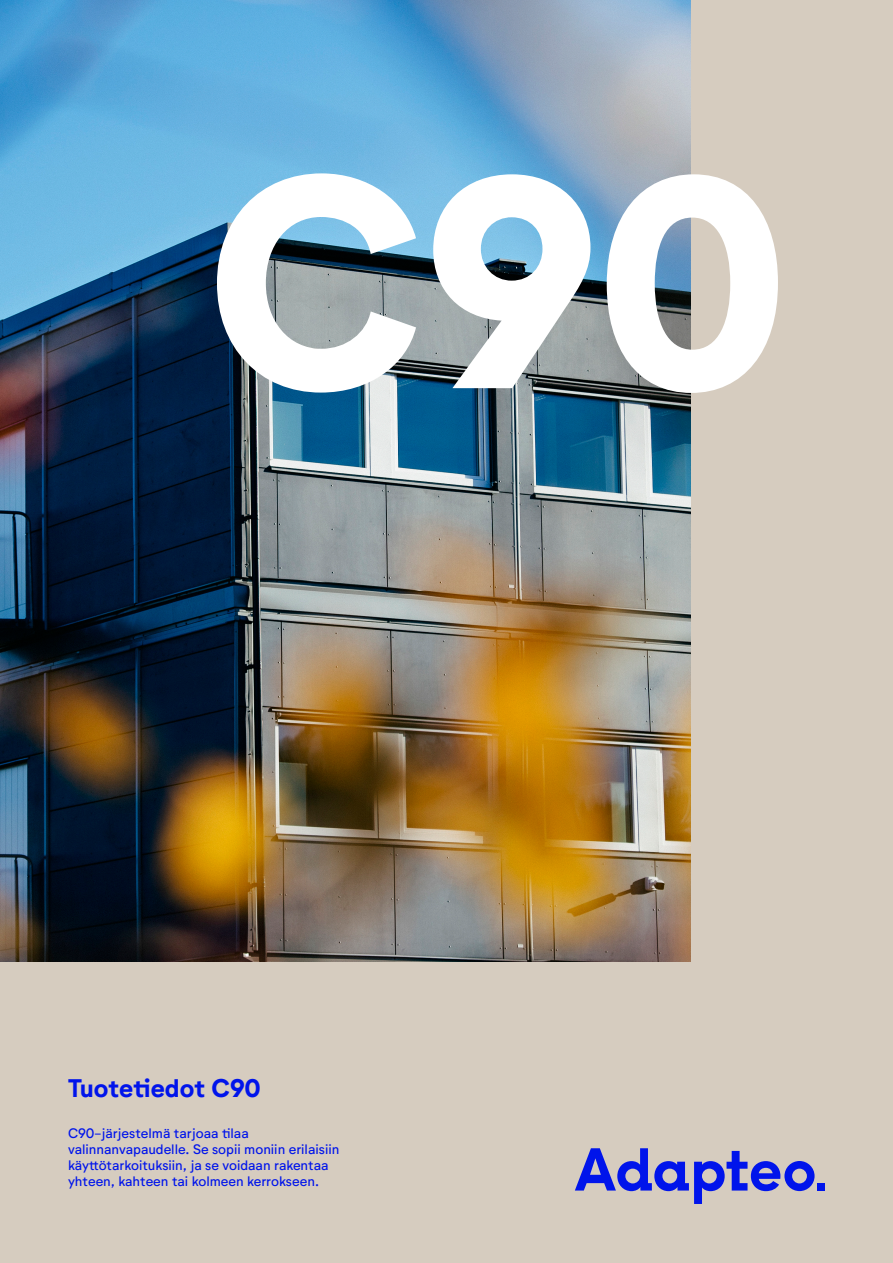
<style>
.page{position:relative;width:893px;height:1263px;background:#d6ccbf}
.page>*{position:absolute;margin:0;border:0;box-sizing:border-box;transform-origin:0 0}
.t1{font:800 296.1px "Neutrif Studio";color:#fff}
.t2{font:700 25.2px "Neutrif Studio";color:#0014eb}
.t3{font:13.5px/16.2px "Neutrif Studio";color:#0014eb}
</style>
<div class="page">
<div style="left:817px;top:1183px;width:8px;height:7px;background:#0014eb"></div>
<svg style="left:575px;top:1148px;width:240px;height:56px"></svg>
<img style="left:0;top:0;width:690px;height:961px">
<p class="t1" style="left:207px;top:99px;width:583px">C90</p>
<p class="t2" style="left:68px;top:1072px;width:194px">Tuotetiedot C90</p>
<p class="t3" style="left:68px;top:1125px;width:273px">C90-järjestelmä tarjoaa tilaa valinnanvapaudelle. Se sopii moniin erilaisiin käyttötarkoituksiin, ja se voidaan rakentaa yhteen, kahteen tai kolmeen kerrokseen.</p>
</div>
